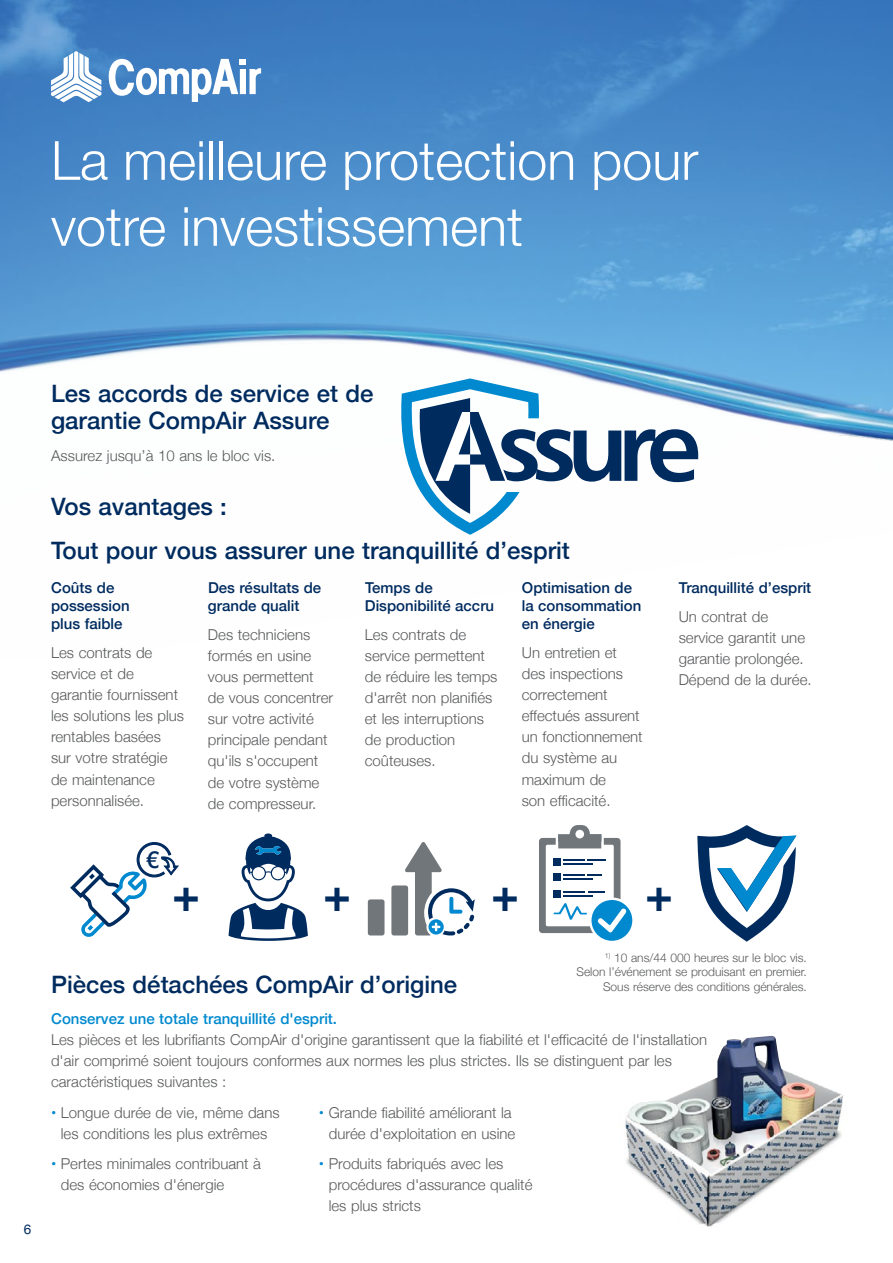
<style>
.page{position:relative;width:893px;height:1263px;background:#fff}
.page>*{position:absolute;margin:0;border:0;box-sizing:border-box;transform-origin:0 0}
.t1{font:300 54px/66px "Helvetica Neue";color:#fff}
.t2{font:700 46.5px "Helvetica Neue";color:#002b5f}
.t3{font:500 24px/27px "Helvetica Neue";color:#002b5f}
.t4{font:500 23.55px "Helvetica Neue";color:#002b5f}
.t5{font:300 15px/21px "Helvetica Neue";color:#58595b}
.t6{font:500 15px/18px "Helvetica Neue";color:#002b5f}
.t7{font:500 15px "Helvetica Neue";color:#0089cf}
.t8{font:13.5px "Helvetica Neue";color:#002b5f}
.t9{font:300 12px/14.4px "Helvetica Neue";color:#58595b;text-align:right}
.s1{font-weight:700;color:#0089cf}
</style>
<div class="page">
<img style="left:0;top:0;width:893px;height:316px">
<svg style="left:0;top:316px;width:893px;height:620px"></svg>
<img style="left:0;top:320px;width:893px;height:211px">
<svg style="left:109px;top:59px;width:152px;height:43px"></svg>
<svg style="left:51px;top:51px;width:50px;height:51px"></svg>
<svg style="left:400px;top:378px;width:298px;height:157px"></svg>
<img style="left:626px;top:1036px;width:217px;height:190px">
<svg style="left:229px;top:833px;width:79px;height:108px"></svg>
<svg style="left:539px;top:825px;width:93px;height:116px"></svg>
<svg style="left:697px;top:825px;width:100px;height:117px"></svg>
<div style="left:368px;top:899px;width:16px;height:36px;background:#71767a;border-radius:3px"></div>
<div style="left:391px;top:885px;width:17px;height:50px;background:#71767a;border-radius:3px"></div>
<svg style="left:404px;top:842px;width:71px;height:93px"></svg>
<svg style="left:68px;top:841px;width:111px;height:96px"></svg>
<h1 class="t1" style="left:51px;top:124px;width:649px">La meilleure protection pour votre investissement</h1>
<p class="t8" style="left:24px;top:1219px;width:9px">6</p>
<h3 class="t3" style="left:51px;top:378px;width:324px">Les accords de service et de garantie CompAir Assure</h3>
<p class="t5" style="left:51px;top:444px;width:226px">Assurez jusqu’à 10 ans le bloc vis.</p>
<h3 class="t3" style="left:51px;top:482px;width:520px;line-height:44.7px">Vos avantages :<br>Tout pour vous assurer une tranquillité d’esprit</h3>
<p class="t6" style="left:51px;top:577px;width:80px">Coûts de possession plus faible</p>
<p class="t5" style="left:51px;top:641px;width:135px">Les contrats de service et de garantie fournissent les solutions les plus rentables basées sur votre stratégie de maintenance personnalisée.</p>
<p class="t6" style="left:208px;top:577px;width:115px">Des résultats de grande qualit</p>
<p class="t5" style="left:208px;top:623px;width:127px">Des techniciens formés en usine vous permettent de vous concentrer sur votre activité principale pendant qu'ils s'occupent de votre système de compresseur.</p>
<p class="t6" style="left:522px;top:577px;width:121px">Optimisation de la consommation en énergie</p>
<p class="t5" style="left:522px;top:641px;width:122px">Un entretien et des inspections correctement effectués assurent un fonctionnement du système au maximum de<br>son efficacité.</p>
<p class="t6" style="left:365px;top:577px;width:131px">Temps de<br>Disponibilité accru</p>
<p class="t5" style="left:365px;top:623px;width:134px">Les contrats de service permettent de réduire les temps d'arrêt non planifiés et les interruptions de production coûteuses.</p>
<h3 class="t4" style="left:146px;top:840px;width:15px">€</h3>
<p class="t6" style="left:679px;top:577px;width:134px">Tranquillité d’esprit</p>
<p class="t5" style="left:679px;top:605px;width:134px">Un contrat de service garantit une garantie prolongée.<br>Dépend de la durée.</p>
<h2 class="t2" style="left:172px;top:858px;width:29px">+</h2>
<h2 class="t2" style="left:323px;top:858px;width:29px">+</h2>
<h2 class="t2" style="left:491px;top:858px;width:29px">+</h2>
<h2 class="t2" style="left:645px;top:858px;width:29px">+</h2>
<p class="t9" style="left:576px;top:950px;width:232px"><sup>1)</sup> 10 ans/44 000 heures sur le bloc vis.<br>Selon l’événement se produisant en premier.<br>Sous réserve des conditions générales.</p>
<h3 class="t3" style="left:51px;top:969px;width:408px">Pièces détachées CompAir d’origine</h3>
<p class="t7" style="left:51px;top:1006px;width:287px">Conservez une totale tranquillité d'esprit.</p>
<p class="t5" style="left:51px;top:1028px;width:658px">Les pièces et les lubrifiants CompAir d'origine garantissent que la fiabilité et l'efficacité de l'installation d'air comprimé soient toujours conformes aux normes les plus strictes. Ils se distinguent par les caractéristiques suivantes :</p>
<p class="t5" style="left:51px;top:1101px;width:230px;text-align:center"><span class="s1">•</span> Longue durée de vie, même dans les conditions les plus extrêmes</p>
<p class="t5" style="left:61px;top:1152px;width:202px;text-indent:-10px"><span class="s1">•</span> Pertes minimales contribuant à des économies d'énergie</p>
<p class="t5" style="left:319px;top:1101px;width:198px;text-align:right"><span class="s1">•</span> Grande fiabilité améliorant la durée d'exploitation en usine</p>
<p class="t5" style="left:329px;top:1152px;width:205px;text-indent:-10px"><span class="s1">•</span> Produits fabriqués avec les procédures d'assurance qualité les plus stricts</p>
</div>
